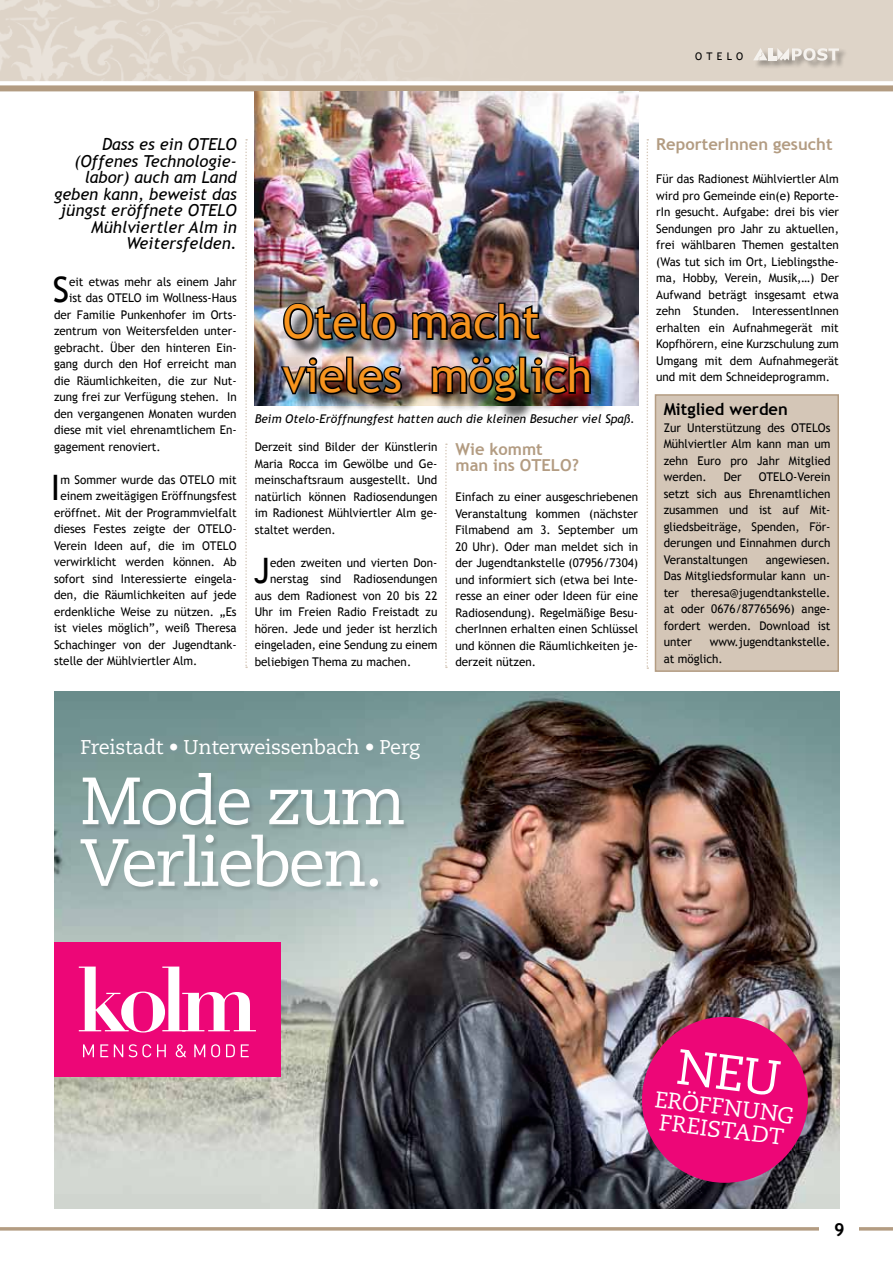
<style>
.page{position:relative;width:893px;height:1263px;background:#fff}
.page>*{position:absolute;margin:0;border:0;box-sizing:border-box;transform-origin:0 0}
.t1{font:66.6px/61.7px "Caecilia CE";letter-spacing:-.04em;color:#fff}
.t2{font:46.5px/54px "Trebuchet MS";color:#f7941e}
.t3{font:35.1px "Trebuchet MS";color:#000}
.t4{font:22.8px/22.6px "Caecilia LT";color:#fff;text-align:center}
.t5{font:19.95px "Caecilia CE";letter-spacing:-.015em;color:#fff}
.t6{font:700 18px "Trebuchet MS";color:#000}
.t7{font:italic 16.5px/16.5px "Trebuchet MS";color:#000;text-align:right}
.t8{font:700 16.5px/16.5px "Trebuchet MS";color:#b39c82}
.t9{font:700 16.5px "Trebuchet MS";color:#000}
.t10{font:12px/16.5px "Trebuchet MS";color:#000;text-align:justify}
.t11{font:italic 12px "Trebuchet MS";color:#000}
.t12{font:10.5px "Trebuchet MS";color:#000}
</style>
<div class="page">
<div style="left:655px;top:394px;width:184px;height:278px;background:#d4c6b7;border:2px solid #b39c82"></div>
<hr style="left:0;top:1227px;width:893px;height:3px;background:#b39c82">
<div style="left:820px;top:1222px;width:39px;height:41px;background:#fff"></div>
<div style="left:0;top:0;width:893px;height:85px;background:#ded4c8"></div>
<div style="left:753px;top:48px;width:95px;height:22px;background:#000;opacity:.49"></div>
<svg style="left:753px;top:48px;width:86px;height:13px"></svg>
<div style="left:0;top:81px;width:893px;height:6px;background:#fff"></div>
<div style="left:0;top:85px;width:893px;height:6px;background:#b39c82"></div>
<img style="left:54px;top:691px;width:785px;height:518px">
<div style="left:84px;top:774px;width:325px;height:56px;background:#000;opacity:.13"></div>
<div style="left:81px;top:835px;width:302px;height:57px;background:#000;opacity:.12"></div>
<div style="left:54px;top:942px;width:227px;height:134px;background:#ed0677"></div>
<svg style="left:83px;top:1044px;width:166px;height:13px"></svg>
<svg style="left:79px;top:966px;width:177px;height:66px"></svg>
<div style="left:642px;top:1017px;width:166px;height:166px;background:#ed0677;border-radius:50%"></div>
<svg style="left:54px;top:691px;width:6px;height:8px"></svg>
<img style="left:255px;top:91px;width:383px;height:314px">
<svg style="left:445px;top:443px;width:2px;height:225px"></svg>
<svg style="left:647px;top:139px;width:1px;height:530px"></svg>
<svg style="left:245px;top:139px;width:2px;height:529px"></svg>
<div style="left:284px;top:306px;width:325px;height:116px;background:#000;opacity:.75"></div>
<img style="left:282px;top:301px;width:116px;height:41px">
<img style="left:411px;top:301px;width:132px;height:41px">
<img style="left:279px;top:355px;width:125px;height:41px">
<img style="left:430px;top:354px;width:162px;height:51px">
<p class="t12" style="left:695px;top:51px;width:22px">O telo</p>
<h3 class="t7" style="left:54px;top:136px;width:184px">Dass es ein OTELO (Offenes Technologie&shy;labor) auch am Land geben kann, beweist das jüngst eröffnete OTELO<br>Mühlviertler Alm in<br>Weitersfelden.</h3>
<h3 class="t3" style="left:53px;top:269px;width:18px">S</h3>
<p class="t10" style="left:69px;top:273px;width:169px">eit etwas mehr als einem Jahr</p>
<p class="t10" style="left:69px;top:290px;width:169px">ist das OTELO im Wollness-Haus</p>
<p class="t10" style="left:54px;top:306px;width:184px">der Familie Punkenhofer im Orts-</p>
<p class="t10" style="left:54px;top:323px;width:184px">zentrum von Weitersfelden unter-</p>
<p class="t10" style="left:54px;top:339px;width:184px">gebracht. Über den hinteren Ein-</p>
<p class="t10" style="left:54px;top:356px;width:184px">gang durch den Hof erreicht man</p>
<p class="t10" style="left:54px;top:372px;width:184px">die Räumlichkeiten, die zur Nut-</p>
<p class="t10" style="left:54px;top:389px;width:184px">zung frei zur Verfügung stehen. In</p>
<p class="t10" style="left:54px;top:405px;width:184px">den vergangenen Monaten wurden</p>
<p class="t10" style="left:54px;top:422px;width:184px">diese mit viel ehrenamtlichem En-</p>
<p class="t10" style="left:54px;top:438px;width:108px">gagement renoviert.</p>
<h3 class="t3" style="left:51px;top:467px;width:11px">I</h3>
<p class="t10" style="left:60px;top:471px;width:178px">m Sommer wurde das OTELO mit</p>
<p class="t10" style="left:60px;top:488px;width:178px">einem zweitägigen Eröffnungsfest</p>
<p class="t10" style="left:54px;top:504px;width:184px">eröffnet. Mit der Programmvielfalt</p>
<p class="t10" style="left:54px;top:521px;width:184px">dieses Festes zeigte der OTELO-</p>
<p class="t10" style="left:54px;top:537px;width:184px">Verein Ideen auf, die im OTELO</p>
<p class="t10" style="left:54px;top:554px;width:184px">verwirklicht werden können. Ab</p>
<p class="t10" style="left:54px;top:570px;width:184px">sofort sind Interessierte eingela-</p>
<p class="t10" style="left:54px;top:587px;width:184px">den, die Räumlichkeiten auf jede</p>
<p class="t10" style="left:54px;top:603px;width:184px">erdenkliche Weise zu nützen. „Es</p>
<p class="t10" style="left:54px;top:620px;width:184px">ist vieles möglich”, weiß Theresa</p>
<p class="t10" style="left:54px;top:636px;width:184px">Schachinger von der Jugendtank-</p>
<p class="t10" style="left:54px;top:653px;width:145px">stelle der Mühlviertler Alm.</p>
<h2 class="t2" style="left:283px;top:295px;width:311px">Otelo macht vieles möglich</h2>
<p class="t11" style="left:255px;top:411px;width:382px">Beim Otelo-Eröffnungfest hatten auch die kleinen Besucher viel Spaß.</p>
<p class="t10" style="left:255px;top:439px;width:184px">Derzeit sind Bilder der Künstlerin Maria Rocca im Gewölbe und Ge&shy;meinschaftsraum ausgestellt. Und natürlich können Radiosendungen im Radionest Mühlviertler Alm ge&shy;staltet werden.</p>
<h3 class="t3" style="left:254px;top:550px;width:18px">J</h3>
<p class="t10" style="left:270px;top:554px;width:169px">eden zweiten und vierten Don-</p>
<p class="t10" style="left:270px;top:571px;width:169px">nerstag sind Radiosendungen</p>
<p class="t10" style="left:255px;top:587px;width:184px">aus dem Radionest von 20 bis 22</p>
<p class="t10" style="left:255px;top:604px;width:184px">Uhr im Freien Radio Freistadt zu</p>
<p class="t10" style="left:255px;top:620px;width:184px">hören. Jede und jeder ist herzlich</p>
<p class="t10" style="left:255px;top:637px;width:184px">eingeladen, eine Sendung zu einem</p>
<p class="t10" style="left:255px;top:653px;width:158px">beliebigen Thema zu machen.</p>
<h3 class="t8" style="left:455px;top:440px;width:125px">Wie kommt man ins OTELO?</h3>
<p class="t10" style="left:455px;top:489px;width:184px">Einfach zu einer ausgeschriebenen Veranstaltung kommen (nächster Filmabend am 3. September um 20 Uhr). Oder man meldet sich in der Jugendtankstelle (07956/7304) und informiert sich (etwa bei Inte&shy;resse an einer oder Ideen für eine Radiosendung). Regelmäßige Besu&shy;cherInnen erhalten einen Schlüssel und können die Räumlichkeiten je&shy;derzeit nützen.</p>
<h3 class="t8" style="left:656px;top:136px;width:178px">ReporterInnen gesucht</h3>
<p class="t10" style="left:656px;top:171px;width:184px">Für das Radionest Mühlviertler Alm wird pro Gemeinde ein(e) Reporte&shy;rIn gesucht. Aufgabe: drei bis vier Sendungen pro Jahr zu aktuellen, frei wählbaren Themen gestalten (Was tut sich im Ort, Lieblingsthe&shy;ma, Hobby, Verein, Musik,…) Der Aufwand beträgt insgesamt etwa zehn Stunden. InteressentInnen erhalten ein Aufnahmegerät mit Kopfhörern, eine Kurzschulung zum Umgang mit dem Aufnahmegerät und mit dem Schneideprogramm.</p>
<h3 class="t9" style="left:664px;top:399px;width:126px">Mitglied werden</h3>
<p class="t10" style="left:664px;top:419px;width:168px">Zur Unterstützung des OTELOs Mühlviertler Alm kann man um zehn Euro pro Jahr Mitglied werden.</p>
<p class="t10" style="left:664px;top:469px;width:168px;text-indent:95px">OTELO-Verein setzt sich aus Ehrenamtlichen zusammen und ist auf Mit&shy;gliedsbeiträge, Spenden, För&shy;derungen und Einnahmen durch Veranstaltungen</p>
<p class="t10" style="left:724px;top:469px;width:20px">Der</p>
<p class="t10" style="left:664px;top:551px;width:168px;text-indent:102px">angewiesen.<br>Das Mitgliedsformular kann un&shy;ter theresa@jugendtankstelle. at oder 0676/87765696) ange&shy;fordert werden. Download ist unter</p>
<p class="t10" style="left:664px;top:634px;width:168px;text-indent:46px">www.jugendtankstelle. at möglich.</p>
<h3 class="t5" style="left:80px;top:734px;width:341px">Freistadt • Unterweissenbach • Perg</h3>
<h1 class="t1" style="left:80px;top:769px;width:327px">Mode zum<br>Verlieben.</h1>
<h3 class="t4" style="left:656px;top:1088px;width:141px;rotate:7deg">ERÖFFNUNG<br>FREISTADT</h3>
<h3 class="t6" style="left:834px;top:1218px;width:12px">9</h3>
</div>
